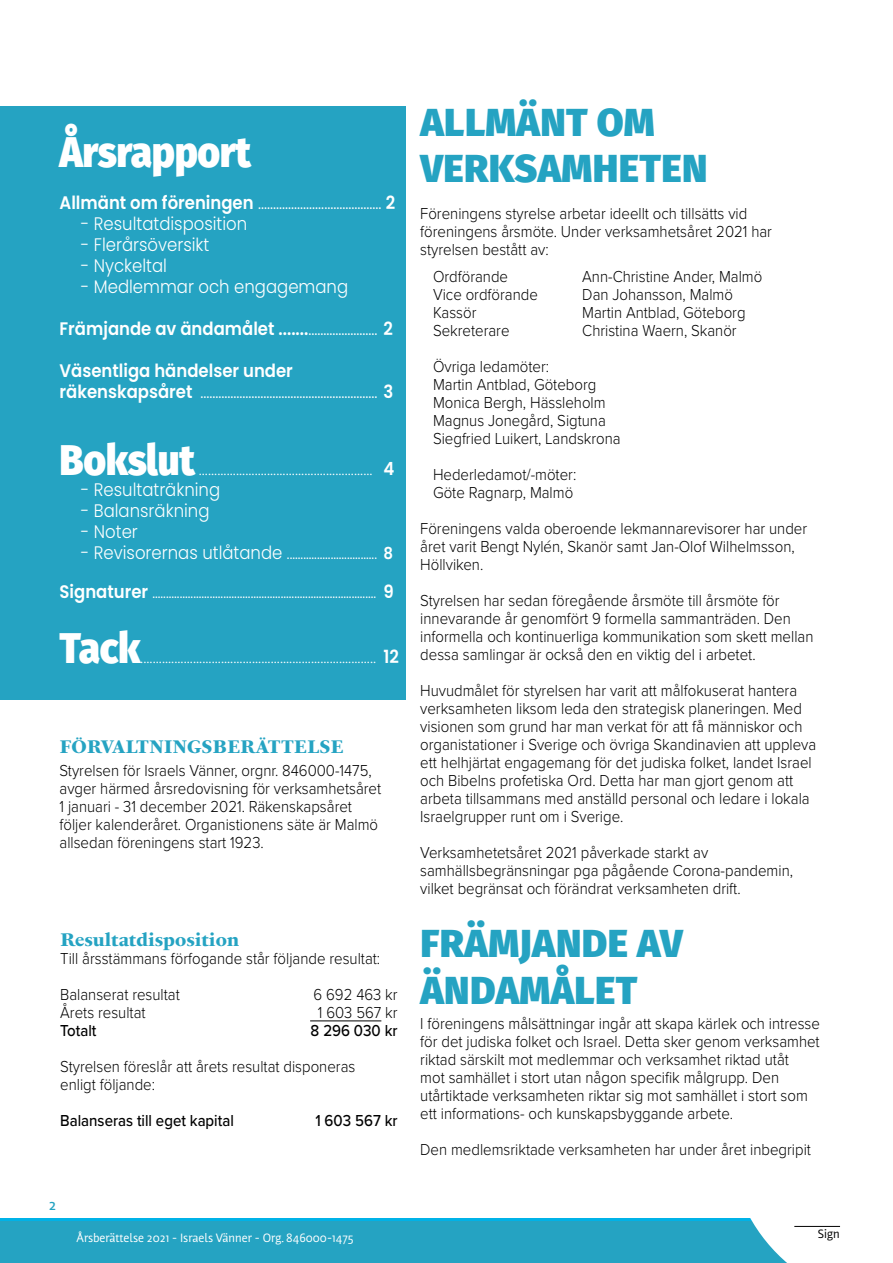
<style>
.page{position:relative;width:893px;height:1263px;background:#fff}
.page>*{position:absolute;margin:0;border:0;box-sizing:border-box;transform-origin:0 0}
.t1{font:800 42.9px "Fira Sans";letter-spacing:-.01em;color:#fff;scale:.91 1}
.t2{font:800 39px/46.8px "Fira Sans";letter-spacing:.01em;color:#25a3c2}
.t3{font:300 18.15px/21px "Poppins";color:#fff;scale:.91 1}
.t4{font:600 18.15px "Poppins";color:#fff;scale:.91 1}
.t5{font:800 18px "PS Fournier Std";color:#25a3c2}
.t6{font:300 16.5px/18px "Proxima Nova";color:#000;scale:.91 1}
.t7{font:300 16.5px "Poppins";color:#fff;scale:.91 1}
.t8{font:300 16.5px "Fira Sans";color:#fff;scale:.91 1}
.t9{font:500 16.5px "Proxima Nova";color:#000;scale:.91 1}
.t10{font:500 15px "Nuvo Pro";color:#25a3c2}
.t11{font:12px "Nuvo Pro";color:#fff}
.t12{font:12px "Nuvo Pro";color:#000}
.s1{font-weight:600}
.s2{font-weight:300}
.s3{font-family:"Poppins";font-weight:600;font-size:18.15px}
.s4{font-size:18.15px}
.s5{font-weight:600;font-size:18.15px}
</style>
<div class="page">
<svg style="left:0;top:1218px;width:729px;height:4px;background:#09aedd"></svg>
<div style="left:0;top:1222px;width:893px;height:41px;background:#25a3c2"></div>
<svg style="left:729px;top:1218px;width:164px;height:45px;fill:#fff"></svg>
<hr style="left:794px;top:1226px;width:46px;height:1px;background:#000">
<div style="left:0;top:106px;width:405px;height:593px;background:#25a3c2"></div>
<hr style="left:310px;top:1020px;width:71px;height:1px;background:#000">
<h1 class="t1" style="left:60px;top:114px;width:212px">Årsrapport</h1>
<p class="t3" style="left:60px;top:193px;width:371px"><span class="s1">Allmänt om föreningen</span> ......................................... <span class="s1">2</span></p>
<p class="t3" style="left:81px;top:214px;width:184px">- Resultatdisposition</p>
<p class="t3" style="left:81px;top:235px;width:143px">- Flerårsöversikt</p>
<p class="t3" style="left:81px;top:256px;width:96px">- Nyckeltal</p>
<p class="t3" style="left:81px;top:277px;width:295px">- Medlemmar och engagemang</p>
<p class="t4" style="left:60px;top:319px;width:368px">Främjande av ändamålet .......<span class="s2">.......................</span> 2</p>
<p class="t3" style="left:60px;top:361px;width:368px"><span class="s1">Väsentliga händelser under räkenskapsåret</span> ........................................................... <span class="s1">3</span></p>
<h1 class="t1" style="left:60px;top:422px;width:150px">Bokslut</h1>
<p class="t8" style="left:199px;top:458px;width:217px">........................................................ <span class="s3">4</span></p>
<p class="t3" style="left:81px;top:479px;width:155px">- Resultaträkning</p>
<p class="t3" style="left:81px;top:500px;width:143px">- Balansräkning</p>
<p class="t3" style="left:81px;top:521px;width:64px">- Noter</p>
<p class="t7" style="left:81px;top:544px;width:345px"><span class="s4">- Revisorernas utlåtande</span> ................................. <span class="s1">8</span></p>
<p class="t7" style="left:60px;top:583px;width:369px"><span class="s5">Signaturer</span> .................................................................................. <span class="s5">9</span></p>
<h1 class="t1" style="left:60px;top:610px;width:91px">Tack</h1>
<p class="t8" style="left:140px;top:645px;width:286px">............................................................................ <span class="s3">12</span></p>
<p class="t5" style="left:60px;top:736px;width:286px">FÖRVALTNINGSBERÄTTELSE</p>
<p class="t6" style="left:60px;top:761px;width:355px">Styrelsen för Israels Vänner, orgnr. 846000-1475, avger härmed årsredovisning för verksamhetsåret 1 januari - 31 december 2021. Räkenskapsåret följer kalenderåret. Organistionens säte är Malmö allsedan föreningens start 1923.</p>
<p class="t5" style="left:60px;top:929px;width:181px">Resultatdisposition</p>
<p class="t6" style="left:60px;top:940px;width:353px;line-height:36px">Till årsstämmans förfogande står följande resultat:<br>Balanserat resultat</p>
<p class="t6" style="left:314px;top:985px;width:94px">6 692 463 kr</p>
<p class="t6" style="left:60px;top:1003px;width:95px">Årets resultat</p>
<p class="t6" style="left:318px;top:1003px;width:89px">1 603 567 kr</p>
<p class="t9" style="left:60px;top:1018px;width:41px">Totalt</p>
<p class="t9" style="left:311px;top:1018px;width:97px">8 296 030 kr</p>
<p class="t6" style="left:60px;top:1057px;width:326px">Styrelsen föreslår att årets resultat disponeras enligt följande:</p>
<p class="t9" style="left:60px;top:1108px;width:192px">Balanseras till eget kapital</p>
<p class="t9" style="left:315px;top:1108px;width:92px">1 603 567 kr</p>
<p class="t10" style="left:49px;top:1196px;width:9px">2</p>
<p class="t11" style="left:77px;top:1230px;width:278px">Årsberättelse 2021 - Israels Vänner - Org. 846000-1475</p>
<h2 class="t2" style="left:420px;top:95px;width:289px">ALLMÄNT OM<br>VERKSAMHETEN</h2>
<p class="t6" style="left:420px;top:204px;width:388px">Föreningens styrelse arbetar ideellt och tillsätts vid föreningens årsmöte. Under verksamhetsåret 2021 har styrelsen bestått av:</p>
<p class="t6" style="left:433px;top:266px;width:84px">Ordförande</p>
<p class="t6" style="left:582px;top:266px;width:199px">Ann-Christine Ander, Malmö</p>
<p class="t6" style="left:433px;top:284px;width:117px">Vice ordförande</p>
<p class="t6" style="left:582px;top:284px;width:167px">Dan Johansson, Malmö</p>
<p class="t6" style="left:433px;top:302px;width:49px">Kassör</p>
<p class="t6" style="left:582px;top:302px;width:181px">Martin Antblad, Göteborg</p>
<p class="t6" style="left:433px;top:320px;width:86px">Sekreterare</p>
<p class="t6" style="left:582px;top:320px;width:171px">Christina Waern, Skanör</p>
<p class="t6" style="left:433px;top:356px;width:208px">Övriga ledamöter:<br>Martin Antblad, Göteborg<br>Monica Bergh, Hässleholm<br>Magnus Jonegård, Sigtuna<br>Siegfried Luikert, Landskrona</p>
<p class="t6" style="left:433px;top:464px;width:159px">Hederledamot/-möter:<br>Göte Ragnarp, Malmö</p>
<p class="t6" style="left:420px;top:518px;width:427px">Föreningens valda oberoende lekmannarevisorer har under året varit Bengt Nylén, Skanör samt Jan-Olof Wilhelmsson,<br>Höllviken.</p>
<p class="t6" style="left:420px;top:590px;width:434px">Styrelsen har sedan föregående årsmöte till årsmöte för innevarande år genomfört 9 formella sammanträden. Den informella och kontinuerliga kommunikation som skett mellan dessa samlingar är också den en viktig del i arbetet.</p>
<p class="t6" style="left:420px;top:680px;width:437px">Huvudmålet för styrelsen har varit att målfokuserat hantera verksamheten liksom leda den strategisk planeringen. Med visionen som grund har man verkat för att få människor och organistationer i Sverige och övriga Skandinavien att uppleva ett helhjärtat engagemang för det judiska folket, landet Israel och Bibelns profetiska Ord. Detta har man gjort genom att arbeta tillsammans med anställd personal och ledare i lokala Israelgrupper runt om i Sverige.</p>
<p class="t6" style="left:420px;top:842px;width:411px">Verksamhetetsåret 2021 påverkade starkt av samhällsbegränsningar pga pågående Corona-pandemin, vilket begränsat och förändrat verksamheten drift.</p>
<h2 class="t2" style="left:420px;top:917px;width:264px">FRÄMJANDE AV<br>ÄNDAMÅLET</h2>
<p class="t6" style="left:420px;top:1013px;width:441px">I föreningens målsättningar ingår att skapa kärlek och intresse för det judiska folket och Israel. Detta sker genom verksamhet riktad särskilt mot medlemmar och verksamhet riktad utåt<br>mot samhället i stort utan någon specifik målgrupp. Den utårtiktade verksamheten riktar sig mot samhället i stort som ett informations- och kunskapsbyggande arbete.</p>
<p class="t6" style="left:420px;top:1139px;width:431px">Den medlemsriktade verksamheten har under året inbegripit</p>
<p class="t12" style="left:818px;top:1226px;width:23px">Sign</p>
</div>
